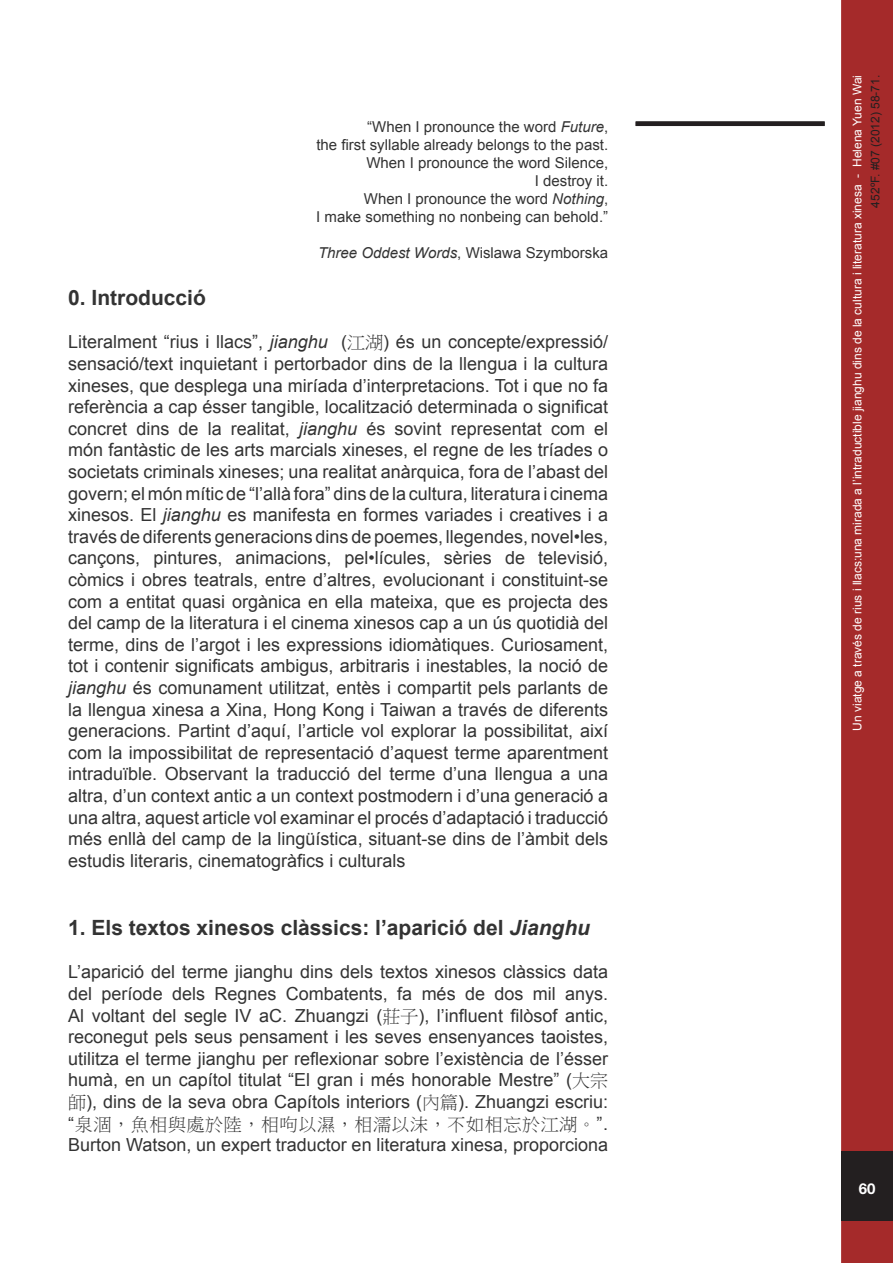
<style>
.page{position:relative;width:893px;height:1263px;background:#fff}
.page>*{position:absolute;margin:0;border:0;box-sizing:border-box;transform-origin:0 0}
.t1{font:700 21px "Arial";color:#333}
.t2{font:18px/21.6px "Arial";color:#333;text-align:justify}
.t3{font:15px "Arial";color:#333}
.t4{font:700 15px "Helvetica Neue";color:#fff}
.t5{font:12px "Arial";color:#fff}
.t6{font:12px "Arial";color:#231f20}
.s1{font-style:italic}
.s2{font-family:"P Ming Li U"}
</style>
<div class="page">
<div style="left:843px;top:2px;width:48px;height:1259px;background:#a52a2a"></div>
<div style="left:841px;top:0;width:52px;height:1263px;border:3px solid #a52a2a"></div>
<div style="left:841px;top:1151px;width:52px;height:70px;background:#231f20"></div>
<div style="left:636px;top:121px;width:189px;height:5px;background:#231f20"></div>
<p class="t3" style="left:367px;top:117px;width:242px">“When I pronounce the word <span class="s1">Future</span>,</p>
<p class="t3" style="left:316px;top:135px;width:293px">the first syllable already belongs to the past.</p>
<p class="t3" style="left:366px;top:153px;width:243px">When I pronounce the word Silence,</p>
<p class="t3" style="left:535px;top:171px;width:75px">I destroy it.</p>
<p class="t3" style="left:364px;top:189px;width:246px">When I pronounce the word <span class="s1">Nothing</span>,</p>
<p class="t3" style="left:316px;top:207px;width:293px">I make something no nonbeing can behold.”</p>
<p class="t3" style="left:318px;top:243px;width:292px"><span class="s1">Three Oddest Words</span>, Wislawa Szymborska</p>
<p class="t1" style="left:68px;top:284px;width:139px">0. Introducció</p>
<p class="t2" style="left:68px;top:331px;width:541px">Literalment “rius i llacs”, <span class="s1">jianghu</span> (<span class="s2">江湖</span>) és un concepte/expressió/ sensació/text inquietant i pertorbador dins de la llengua i la cultura xineses, que desplega una miríada d’interpretacions. Tot i que no fa referència a cap ésser tangible, localització determinada o significat concret dins de la realitat, <span class="s1">jianghu</span> és sovint representat com el món fantàstic de les arts marcials xineses, el regne de les tríades o societats criminals xineses; una realitat anàrquica, fora de l’abast del govern; el món mític de “l’allà fora” dins de la cultura, literatura i cinema xinesos. El <span class="s1">jianghu</span> es manifesta en formes variades i creatives i a través de diferents generacions dins de poemes, llegendes, novel•les, cançons, pintures, animacions, pel•lícules, sèries de televisió, còmics i obres teatrals, entre d’altres, evolucionant i constituint-se com a entitat quasi orgànica en ella mateixa, que es projecta des del camp de la literatura i el cinema xinesos cap a un ús quotidià del terme, dins de l’argot i les expressions idiomàtiques. Curiosament, tot i contenir significats ambigus, arbitraris i inestables, la noció de <span class="s1">jianghu</span> és comunament utilitzat, entès i compartit pels parlants de la llengua xinesa a Xina, Hong Kong i Taiwan a través de diferents generacions. Partint d’aquí, l’article vol explorar la possibilitat, així com la impossibilitat de representació d’aquest terme aparentment intraduïble. Observant la traducció del terme d’una llengua a una altra, d’un context antic a un context postmodern i d’una generació a una altra, aquest article vol examinar el procés d’adaptació i traducció més enllà del camp de la lingüística, situant-se dins de l’àmbit dels estudis literaris, cinematogràfics i culturals</p>
<p class="t1" style="left:68px;top:914px;width:523px">1. Els textos xinesos clàssics: l’aparició del <span class="s1">Jianghu</span></p>
<p class="t2" style="left:68px;top:961px;width:541px">L’aparició del terme jianghu dins dels textos xinesos clàssics data del període dels Regnes Combatents, fa més de dos mil anys.<br>Al voltant del segle IV aC. Zhuangzi (<span class="s2">莊子</span>), l’influent filòsof antic, reconegut pels seus pensament i les seves ensenyances taoistes, utilitza el terme jianghu per reflexionar sobre l’existència de l’ésser humà, en un capítol titulat “El gran i més honorable Mestre” (<span class="s2">大宗師</span>), dins de la seva obra Capítols interiors (<span class="s2">內篇</span>). Zhuangzi escriu: “<span class="s2">泉涸，魚相與處於陸，相呴以濕，相濡以沫，不如相忘於江湖。</span>”.<br>Burton Watson, un expert traductor en literatura xinesa, proporciona</p>
<p class="t5" style="left:850px;top:731px;width:657px;rotate:-90deg">Un viatge a través de rius i llacs:una mirada a l’intraductible jianghu dins de la cultura i literatura xinesa - Helena Yuen Wai</p>
<p class="t6" style="left:868px;top:207px;width:134px;rotate:-90deg">452ºF. #07 (2012) 58-71.</p>
<p class="t4" style="left:859px;top:1179px;width:18px">60</p>
</div>
